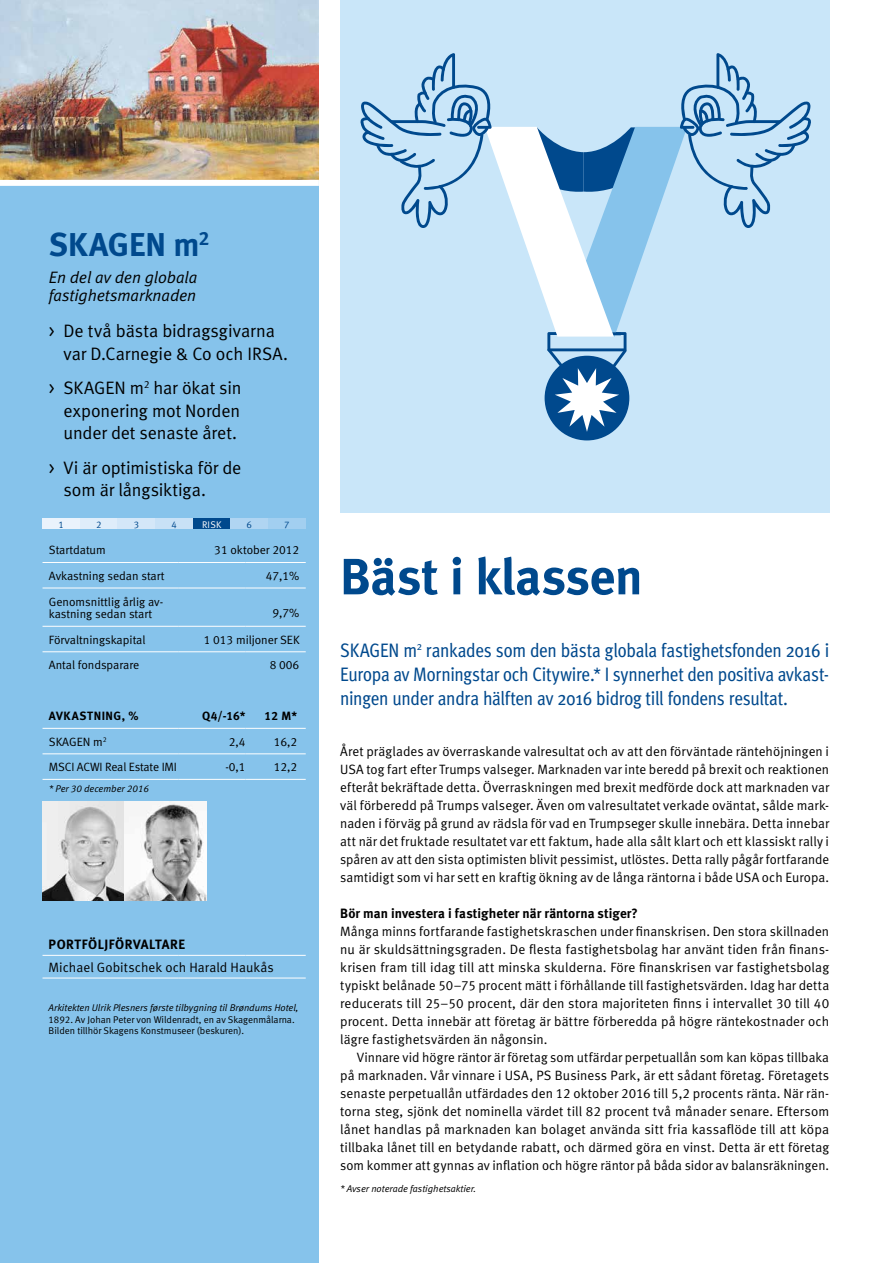
<style>
.page{position:relative;width:893px;height:1263px;background:#fff}
.page>*{position:absolute;margin:0;border:0;box-sizing:border-box;transform-origin:0 0}
.t1{font:51px "Meta Bold LF";letter-spacing:-.005em;color:#00498d}
.t2{font:33px "Meta Bold LF";color:#00498d}
.t3{font:19.5px/24px "Meta Cond";letter-spacing:-.015em;color:#00498d;text-align:justify}
.t4{font:18px/22.5px "Meta Normal LF";letter-spacing:-.005em;color:#000}
.t5{font:italic 16.5px/18px "Meta Normal LF";letter-spacing:-.005em;color:#000}
.t6{font:13.5px/18px "Meta Normal LF";letter-spacing:.005em;color:#000;text-align:justify}
.t7{font:13.5px "Meta Bold LF";letter-spacing:.01em;color:#000}
.t8{font:13.5px "Meta Bold LF";letter-spacing:.04em;color:#000}
.t9{font:12px/12px "Meta Normal LF";color:#000}
.t10{font:12px "Meta Bold LF";letter-spacing:.04em;color:#000}
.t11{font:italic 9.75px "Meta Normal LF";color:#000}
.t12{font:9.75px/11.2px "Meta Normal LF";color:#000}
.t13{font:9.6px "Meta Normal LF";color:#00498d}
.t14{font:9.6px "Meta Normal LF";color:#fff}
</style>
<div class="page">
<div style="left:0;top:0;width:319px;height:1263px;background:#86c3eb"></div>
<hr style="left:43px;top:562px;width:135px;height:1px;background:#fff">
<hr style="left:178px;top:562px;width:68px;height:1px;background:#fff">
<hr style="left:246px;top:562px;width:60px;height:1px;background:#fff">
<hr style="left:43px;top:588px;width:135px;height:1px;background:#fff">
<hr style="left:178px;top:588px;width:68px;height:1px;background:#fff">
<hr style="left:246px;top:588px;width:60px;height:1px;background:#fff">
<hr style="left:43px;top:626px;width:135px;height:1px;background:#fff">
<hr style="left:178px;top:626px;width:68px;height:1px;background:#fff">
<hr style="left:246px;top:626px;width:60px;height:1px;background:#fff">
<hr style="left:43px;top:651px;width:135px;height:1px;background:#fff">
<hr style="left:178px;top:651px;width:68px;height:1px;background:#fff">
<hr style="left:246px;top:651px;width:60px;height:1px;background:#fff">
<hr style="left:43px;top:955px;width:135px;height:1px;background:#fff">
<hr style="left:178px;top:955px;width:68px;height:1px;background:#fff">
<hr style="left:246px;top:955px;width:60px;height:1px;background:#fff">
<hr style="left:43px;top:978px;width:135px;height:1px;background:#fff">
<hr style="left:178px;top:978px;width:68px;height:1px;background:#fff">
<hr style="left:246px;top:978px;width:60px;height:1px;background:#fff">
<hr style="left:43px;top:728px;width:135px;height:1px;background:#fff">
<hr style="left:178px;top:728px;width:68px;height:1px;background:#fff">
<hr style="left:246px;top:728px;width:60px;height:1px;background:#fff">
<hr style="left:43px;top:753px;width:135px;height:1px;background:#fff">
<hr style="left:178px;top:753px;width:68px;height:1px;background:#fff">
<hr style="left:246px;top:753px;width:60px;height:1px;background:#fff">
<hr style="left:43px;top:779px;width:135px;height:1px;background:#fff">
<hr style="left:178px;top:779px;width:68px;height:1px;background:#fff">
<hr style="left:246px;top:779px;width:60px;height:1px;background:#fff">
<img style="left:43px;top:801px;width:82px;height:99px">
<svg style="left:125px;top:801px;width:82px;height:99px;background:#c6c6c6"></svg>
<img style="left:0;top:0;width:319px;height:180px">
<div style="left:0;top:180px;width:319px;height:6px;background:#fff"></div>
<div style="left:43px;top:518px;width:37px;height:11px;background:#eaf3fc"></div>
<div style="left:80px;top:518px;width:38px;height:11px;background:#dfedfa"></div>
<div style="left:118px;top:518px;width:37px;height:11px;background:#d4e7f8"></div>
<div style="left:155px;top:518px;width:38px;height:11px;background:#c8e1f6"></div>
<div style="left:193px;top:518px;width:37px;height:11px;background:#00498d"></div>
<div style="left:230px;top:518px;width:38px;height:11px;background:#b0d5f2"></div>
<div style="left:268px;top:518px;width:38px;height:11px;background:#a2cff0"></div>
<div style="left:340px;top:0;width:489px;height:512px;background:#c9e6f9"></div>
<div style="left:545px;top:356px;width:84px;height:84px;background:#00498d;border-radius:50%"></div>
<svg style="left:360px;top:53px;width:451px;height:379px"></svg>
<h2 class="t2" style="left:49px;top:224px;width:162px">SKAGEN m<sup>2</sup></h2>
<p class="t5" style="left:49px;top:268px;width:150px">En del av den globala fastighetsmarknaden</p>
<h3 class="t4" style="left:63px;top:320px;width:226px;text-indent:-15px">&gt; De två bästa bidragsgivarna var D.Carnegie &amp; Co och IRSA.</h3>
<h3 class="t4" style="left:63px;top:377px;width:180px;text-align:justify;text-indent:-15px">&gt; SKAGEN m<sup>2</sup> har ökat sin exponering mot Norden under det senaste året.</h3>
<h3 class="t4" style="left:63px;top:456px;width:179px;text-indent:-15px">&gt; Vi är optimistiska för de som är långsiktiga.</h3>
<p class="t13" style="left:59px;top:519px;width:7px">1</p>
<p class="t13" style="left:96px;top:519px;width:7px">2</p>
<p class="t13" style="left:134px;top:519px;width:7px">3</p>
<p class="t13" style="left:171px;top:519px;width:7px">4</p>
<p class="t14" style="left:202px;top:519px;width:21px">RISK</p>
<p class="t13" style="left:247px;top:519px;width:7px">6</p>
<p class="t13" style="left:284px;top:519px;width:7px">7</p>
<p class="t9" style="left:49px;top:544px;width:58px">Startdatum</p>
<p class="t9" style="left:214px;top:544px;width:87px">31 oktober 2012</p>
<p class="t9" style="left:49px;top:570px;width:117px">Avkastning sedan start</p>
<p class="t9" style="left:266px;top:570px;width:35px">47,1%</p>
<p class="t9" style="left:49px;top:596px;width:116px">Genomsnittlig årlig av&shy;kastning sedan start</p>
<p class="t9" style="left:272px;top:606px;width:28px">9,7%</p>
<p class="t9" style="left:49px;top:633px;width:98px">Förvaltningskapital</p>
<p class="t9" style="left:204px;top:633px;width:97px">1 013 miljoner SEK</p>
<p class="t9" style="left:49px;top:659px;width:92px">Antal fondsparare</p>
<p class="t9" style="left:270px;top:659px;width:31px">8 006</p>
<p class="t10" style="left:49px;top:709px;width:91px">AVKASTNING, %</p>
<p class="t10" style="left:202px;top:709px;width:45px">Q4/-16*</p>
<p class="t10" style="left:265px;top:709px;width:34px">12 M*</p>
<p class="t9" style="left:49px;top:735px;width:59px">SKAGEN m<sup>2</sup></p>
<p class="t9" style="left:229px;top:735px;width:18px">2,4</p>
<p class="t9" style="left:274px;top:735px;width:25px">16,2</p>
<p class="t9" style="left:49px;top:761px;width:130px">MSCI ACWI Real Estate IMI</p>
<p class="t9" style="left:225px;top:761px;width:22px">-0,1</p>
<p class="t9" style="left:274px;top:761px;width:25px">12,2</p>
<p class="t11" style="left:49px;top:783px;width:101px">* Per 30 december 2016</p>
<p class="t8" style="left:49px;top:936px;width:138px">PORTFÖLJFÖRVALTARE</p>
<p class="t6" style="left:49px;top:958px;width:227px">Michael Gobitschek och Harald Haukås</p>
<p class="t11" style="left:49px;top:1002px;width:252px">Arkitekten Ulrik Plesners første tilbygning til Brøndums Hotel,</p>
<p class="t12" style="left:49px;top:1013px;width:248px">1892. Av Johan Peter von Wildenradt, en av Skagenmålarna.<br>Bilden tillhör Skagens Konstmuseer (beskuren).</p>
<h1 class="t1" style="left:340px;top:544px;width:304px">Bäst i klassen</h1>
<h3 class="t3" style="left:340px;top:638px;width:491px">SKAGEN m<sup>2</sup> rankades som den bästa globala fastighetsfonden 2016 i Europa av Morningstar och Citywire.* I synnerhet den positiva avkast&shy;ningen under andra hälften av 2016 bidrog till fondens resultat.</h3>
<p class="t6" style="left:340px;top:742px;width:491px">Året präglades av överraskande valresultat och av att den förväntade räntehöjningen i USA tog fart efter Trumps valseger. Marknaden var inte beredd på brexit och reaktionen efteråt bekräftade detta. Överraskningen med brexit medförde dock att marknaden var väl förberedd på Trumps valseger. Även om valresultatet verkade oväntat, sålde mark&shy;naden i förväg på grund av rädsla för vad en Trumpseger skulle innebära. Detta innebar att när det fruktade resultatet var ett faktum, hade alla sålt klart och ett klassiskt rally i spåren av att den sista optimisten blivit pessimist, utlöstes. Detta rally pågår fortfarande samtidigt som vi har sett en kraftig ökning av de långa räntorna i både USA och Europa.</p>
<p class="t7" style="left:340px;top:905px;width:299px">Bör man investera i fastigheter när räntorna stiger?</p>
<p class="t6" style="left:340px;top:922px;width:491px">Många minns fortfarande fastighetskraschen under finanskrisen. Den stora skillnaden nu är skuldsättningsgraden. De flesta fastighetsbolag har använt tiden från finans&shy;krisen fram till idag till att minska skulderna. Före finanskrisen var fastighetsbolag typiskt belånade 50–75 procent mätt i förhållande till fastighetsvärden. Idag har detta reducerats till 25–50 procent, där den stora majoriteten finns i intervallet 30 till 40 procent. Detta innebär att företag är bättre förberedda på högre räntekostnader och lägre fastighetsvärden än någonsin.</p>
<p class="t6" style="left:340px;top:1048px;width:491px;text-indent:17px">Vinnare vid högre räntor är företag som utfärdar perpetuallån som kan köpas tillbaka på marknaden. Vår vinnare i USA, PS Business Park, är ett sådant företag. Företagets senaste perpetuallån utfärdades den 12 oktober 2016 till 5,2 procents ränta. När rän&shy;torna steg, sjönk det nominella värdet till 82 procent två månader senare. Eftersom lånet handlas på marknaden kan bolaget använda sitt fria kassaflöde till att köpa tillbaka lånet till en betydande rabatt, och därmed göra en vinst. Detta är ett företag som kommer att gynnas av inflation och högre räntor på båda sidor av balansräkningen.</p>
<p class="t11" style="left:340px;top:1183px;width:138px">* Avser noterade fastighetsaktier.</p>
</div>
